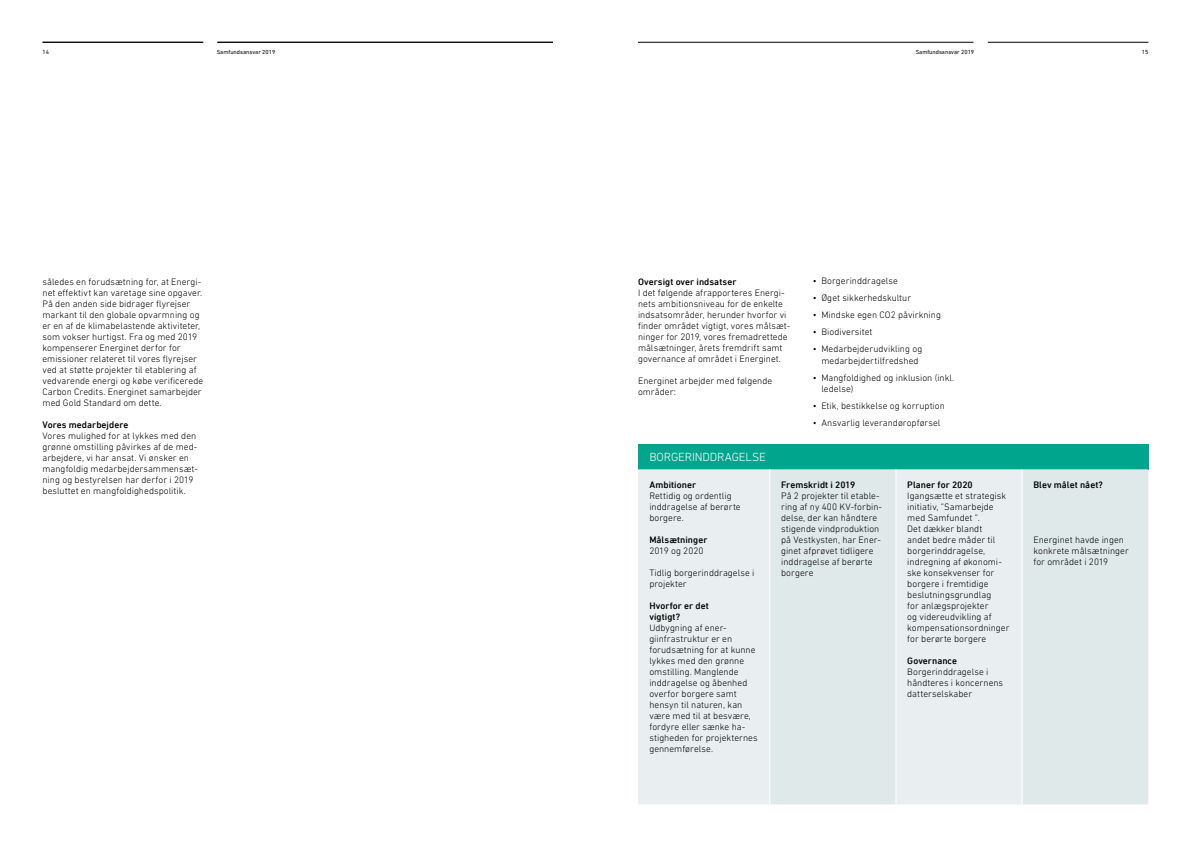
<style>
.page{position:relative;width:1191px;height:842px;background:#fff}
.page>*{position:absolute;margin:0;border:0;box-sizing:border-box;transform-origin:0 0}
.t1{font:300 12px "DIN Next LT Pro";letter-spacing:-.01em;color:#fff}
.t2{font:300 9.5px/11px "DIN Next LT Pro";letter-spacing:.005em;color:#000}
.t3{font:500 9.5px/11px "DIN Next LT Pro";letter-spacing:.005em;color:#000}
.t4{font:6px "DIN Next LT Pro";color:#000}
</style>
<div class="page">
<hr style="left:987px;top:42px;width:161px;height:1px;background:#020203">
<hr style="left:638px;top:42px;width:335px;height:1px;background:#020203">
<hr style="left:43px;top:42px;width:160px;height:1px;background:#020203">
<hr style="left:217px;top:42px;width:336px;height:1px;background:#020203">
<div style="left:638px;top:444px;width:510px;height:25px;background:#00a58d"></div>
<div style="left:638px;top:469px;width:131px;height:335px;background:#e9eff0"></div>
<svg style="left:770px;top:469px;width:378px;height:335px;background:#e2eaeb"></svg>
<hr style="left:895px;top:469px;width:1px;height:335px;background:#fff">
<hr style="left:1021px;top:469px;width:1px;height:335px;background:#fff">
<p class="t4" style="left:43px;top:49px;width:8px">14</p>
<p class="t4" style="left:217px;top:49px;width:60px">Samfundsansvar 2019</p>
<p class="t4" style="left:915px;top:49px;width:60px">Samfundsansvar 2019</p>
<p class="t4" style="left:1142px;top:49px;width:8px">15</p>
<p class="t2" style="left:43px;top:276px;width:162px">således en forudsætning for, at Energi&shy;net effektivt kan varetage sine opgaver.<br>På den anden side bidrager flyrejser markant til den globale opvarmning og er en af de klimabelastende aktiviteter, som vokser hurtigst. Fra og med 2019 kompenserer Energinet derfor for emissioner relateret til vores flyrejser ved at støtte projekter til etablering af vedvarende energi og købe verificerede Carbon Credits. Energinet samarbejder med Gold Standard om dette.</p>
<p class="t3" style="left:43px;top:419px;width:87px">Vores medarbejdere</p>
<p class="t2" style="left:43px;top:430px;width:157px">Vores mulighed for at lykkes med den grønne omstilling påvirkes af de med&shy;arbejdere, vi har ansat. Vi ønsker en mangfoldig medarbejdersammensæt&shy;ning og bestyrelsen har derfor i 2019 besluttet en mangfoldighedspolitik.</p>
<p class="t3" style="left:638px;top:276px;width:100px">Oversigt over indsatser</p>
<p class="t2" style="left:638px;top:287px;width:154px">I det følgende afrapporteres Energi&shy;nets ambitionsniveau for de enkelte indsatsområder, herunder hvorfor vi finder området vigtigt, vores målsæt&shy;ninger for 2019, vores fremadrettede målsætninger, årets fremdrift samt governance af området i Energinet.</p>
<p class="t2" style="left:638px;top:375px;width:136px">Energinet arbejder med følgende områder:</p>
<p class="t2" style="left:813px;top:275px;width:87px">• Borgerinddragelse</p>
<p class="t2" style="left:813px;top:292px;width:100px">• Øget sikkerhedskultur</p>
<p class="t2" style="left:813px;top:309px;width:130px">• Mindske egen CO2 påvirkning</p>
<p class="t2" style="left:813px;top:326px;width:61px">• Biodiversitet</p>
<p class="t2" style="left:813px;top:343px;width:111px;line-height:11.4px;text-align:center">• Medarbejderudvikling og medarbejdertilfredshed</p>
<p class="t2" style="left:821px;top:372px;width:134px;line-height:11.4px;text-indent:-9px">• Mangfoldighed og inklusion (inkl. ledelse)</p>
<p class="t2" style="left:813px;top:400px;width:134px">• Etik, bestikkelse og korruption</p>
<p class="t2" style="left:813px;top:417px;width:129px">• Ansvarlig leverandøropførsel</p>
<p class="t1" style="left:649px;top:450px;width:118px">BORGERINDDRAGELSE</p>
<p class="t3" style="left:649px;top:479px;width:48px">Ambitioner</p>
<p class="t2" style="left:649px;top:490px;width:93px">Rettidig og ordentlig inddragelse af berørte borgere.</p>
<p class="t3" style="left:649px;top:534px;width:60px">Målsætninger</p>
<p class="t2" style="left:649px;top:545px;width:56px">2019 og 2020</p>
<p class="t2" style="left:649px;top:567px;width:107px">Tidlig borgerinddragelse i projekter</p>
<p class="t3" style="left:649px;top:600px;width:61px">Hvorfor er det vigtigt?</p>
<p class="t2" style="left:649px;top:622px;width:110px">Udbygning af ener&shy;giinfrastruktur er en forudsætning for at kunne lykkes med den grønne omstilling. Manglende inddragelse og åbenhed overfor borgere samt hensyn til naturen, kan være med til at besvære, fordyre eller sænke ha&shy;stigheden for projekternes gennemførelse.</p>
<p class="t3" style="left:781px;top:479px;width:76px">Fremskridt i 2019</p>
<p class="t2" style="left:781px;top:490px;width:103px">På 2 projekter til etable&shy;ring af ny 400 KV-forbin&shy;delse, der kan håndtere stigende vindproduktion på Vestkysten, har Ener&shy;ginet afprøvet tidligere inddragelse af berørte borgere</p>
<p class="t3" style="left:907px;top:479px;width:67px">Planer for 2020</p>
<p class="t2" style="left:907px;top:490px;width:104px">Igangsætte et strategisk initiativ, ”Samarbejde med Samfundet ”.<br>Det dækker blandt<br>andet bedre måder til borgerinddragelse, indregning af økonomi&shy;ske konsekvenser for borgere i fremtidige beslutningsgrundlag<br>for anlægsprojekter<br>og videreudvikling af kompensationsordninger for berørte borgere</p>
<p class="t3" style="left:907px;top:655px;width:51px">Governance</p>
<p class="t2" style="left:907px;top:666px;width:97px">Borgerinddragelse i håndteres i koncernens datterselskaber</p>
<p class="t3" style="left:1033px;top:479px;width:71px">Blev målet nået?</p>
<p class="t2" style="left:1033px;top:534px;width:97px">Energinet havde ingen konkrete målsætninger for området i 2019</p>
</div>
